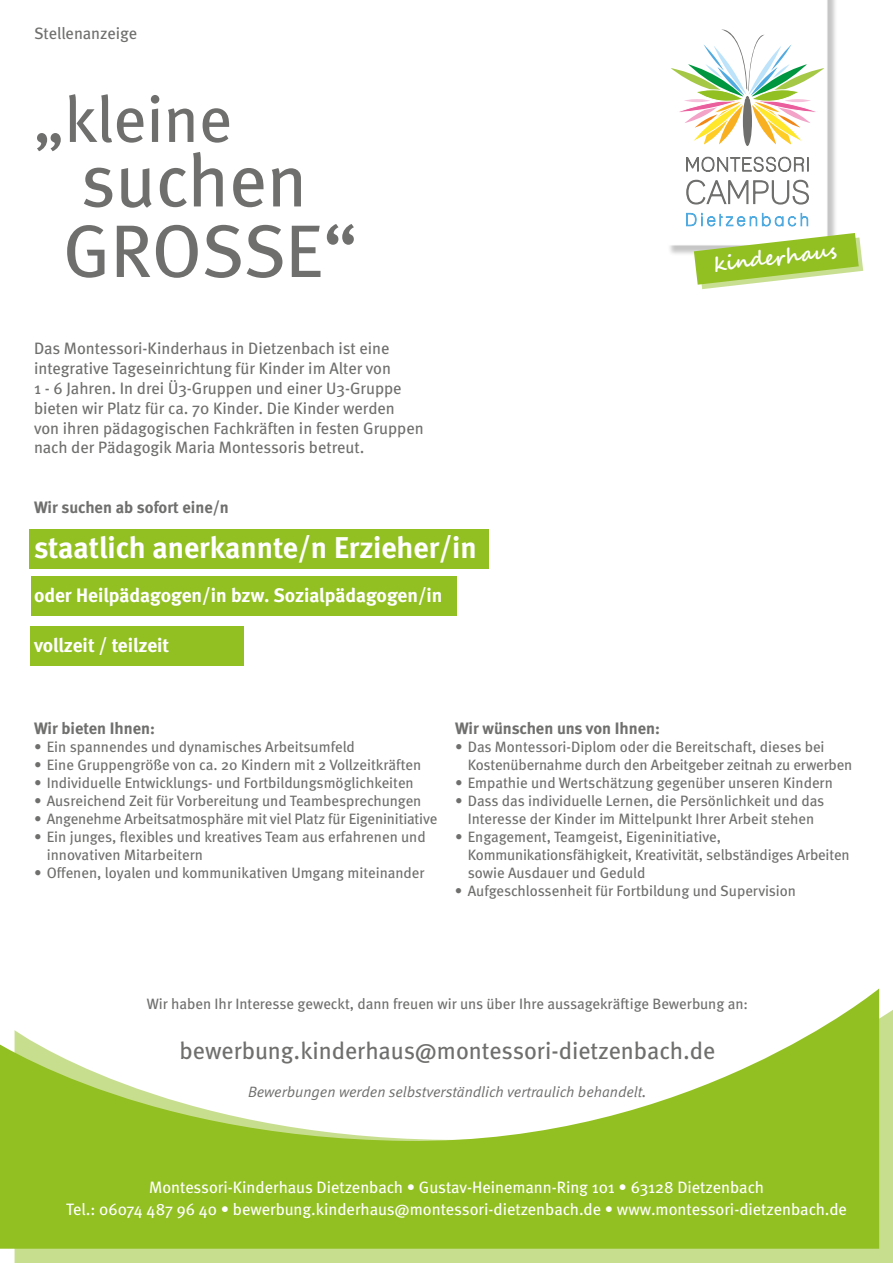
<style>
.page{position:relative;width:893px;height:1263px;background:#fff}
.page>*{position:absolute;margin:0;border:0;box-sizing:border-box;transform-origin:0 0}
.t1{font:74.4px/70.5px "Meta";color:#6f6f6e}
.t2{font:65.1px "Meta";color:#6f6f6e}
.t3{font:700 30px "Meta";color:#fff}
.t4{font:24px "Meta";color:#6f6f6e}
.t5{font:700 20.25px "Segoe Script";color:#fff}
.t6{font:700 19.5px "Meta";color:#fff}
.t7{font:16.5px/19.8px "Meta";color:#6f6f6e}
.t8{font:16.5px/22.2px "Meta";color:#fff;text-align:center}
.t9{font:700 16.5px "Meta";color:#6f6f6e}
.t10{font:15px/18px "Meta";letter-spacing:-.005em;color:#6f6f6e}
.t11{font:italic 15px "Meta Normal LF";color:#6f6f6e}
.s1{font-size:16.5px}
</style>
<div class="page">
<svg style="left:0;top:988px;width:879px;height:261px"></svg>
<svg style="left:15px;top:992px;width:878px;height:271px;fill:#92c023"></svg>
<svg style="left:670px;top:0;width:193px;height:289px"></svg>
<div style="left:31px;top:576px;width:425px;height:40px;background:#92c023"></div>
<div style="left:30px;top:626px;width:214px;height:40px;background:#92c023"></div>
<div style="left:30px;top:529px;width:459px;height:40px;background:#92c023"></div>
<p class="t7" style="left:34px;top:23px;width:105px">Stellenanzeige</p>
<h2 class="t2" style="left:34px;top:81px;width:200px">„kleine</h2>
<h1 class="t1" style="left:63px;top:144px;width:296px">suchen<br>GROSSE“</h1>
<p class="t7" style="left:34px;top:338px;width:391px">Das Montessori-Kinderhaus in Dietzenbach ist eine integrative Tageseinrichtung für Kinder im Alter von<br>1 - 6 Jahren. In drei Ü3-Gruppen und einer U3-Gruppe bieten wir Platz für ca. 70 Kinder. Die Kinder werden von ihren pädagogischen Fachkräften in festen Gruppen nach der Pädagogik Maria Montessoris betreut.</p>
<p class="t9" style="left:34px;top:497px;width:196px">Wir suchen ab sofort eine/n</p>
<h3 class="t3" style="left:34px;top:529px;width:444px">staatlich anerkannte/n Erzieher/in</h3>
<h3 class="t6" style="left:34px;top:584px;width:410px">oder Heilpädagogen/in bzw. Sozialpädagogen/in</h3>
<h3 class="t6" style="left:34px;top:634px;width:137px">vollzeit / teilzeit</h3>
<h3 class="t5" style="left:711px;top:249px;width:125px;rotate:-7deg">kinderhaus</h3>
<p class="t9" style="left:34px;top:719px;width:122px">Wir bieten Ihnen:</p>
<p class="t10" style="left:34px;top:738px;width:322px">• Ein spannendes und dynamisches Arbeitsumfeld</p>
<p class="t10" style="left:34px;top:756px;width:389px">• Eine Gruppengröße von ca. 20 Kindern mit 2 Vollzeitkräften</p>
<p class="t10" style="left:34px;top:774px;width:381px">• Individuelle Entwicklungs- und Fortbildungsmöglichkeiten</p>
<p class="t10" style="left:34px;top:792px;width:389px">• Ausreichend Zeit für Vorbereitung und Teambesprechungen</p>
<p class="t10" style="left:34px;top:810px;width:405px">• Angenehme Arbeitsatmosphäre mit viel Platz für Eigeninitiative</p>
<p class="t10" style="left:47px;top:828px;width:380px;text-indent:-13px">• Ein junges, flexibles und kreatives Team aus erfahrenen und innovativen Mitarbeitern</p>
<p class="t10" style="left:34px;top:864px;width:392px">• Offenen, loyalen und kommunikativen Umgang miteinander</p>
<p class="t9" style="left:455px;top:719px;width:206px">Wir wünschen uns von Ihnen:</p>
<p class="t10" style="left:468px;top:738px;width:386px;text-indent:-13px">• Das Montessori-Diplom oder die Bereitschaft, dieses bei<br>Kostenübernahme durch den Arbeitgeber zeitnah zu erwerben</p>
<p class="t10" style="left:455px;top:774px;width:379px">• Empathie und Wertschätzung gegenüber unseren Kindern</p>
<p class="t10" style="left:455px;top:792px;width:371px;text-align:center">• Dass das individuelle Lernen, die Persönlichkeit und das<br>Interesse der Kinder im Mittelpunkt Ihrer Arbeit stehen</p>
<p class="t10" style="left:468px;top:828px;width:383px;text-indent:-13px">• Engagement, Teamgeist, Eigeninitiative,<br>Kommunikationsfähigkeit, Kreativität, selbständiges Arbeiten sowie Ausdauer und Geduld</p>
<p class="t10" style="left:455px;top:882px;width:342px">• Aufgeschlossenheit für Fortbildung und Supervision</p>
<p class="t10" style="left:147px;top:994px;width:603px">Wir haben Ihr Interesse geweckt, dann freuen wir uns über Ihre aussagekräftige Bewerbung an:</p>
<h3 class="t4" style="left:180px;top:1037px;width:537px">bewerbung.kinderhaus@montessori-dietzenbach.de</h3>
<p class="t11" style="left:248px;top:1083px;width:400px">Bewerbungen werden selbstverständlich vertraulich behandelt<span class="s1">.</span></p>
<p class="t8" style="left:66px;top:1176px;width:782px">Montessori-Kinderhaus Dietzenbach • Gustav-Heinemann-Ring 101 • 63128 Dietzenbach<br>Tel.: 06074 487 96 40 • bewerbung.kinderhaus@montessori-dietzenbach.de • www.montessori-dietzenbach.de</p>
</div>
